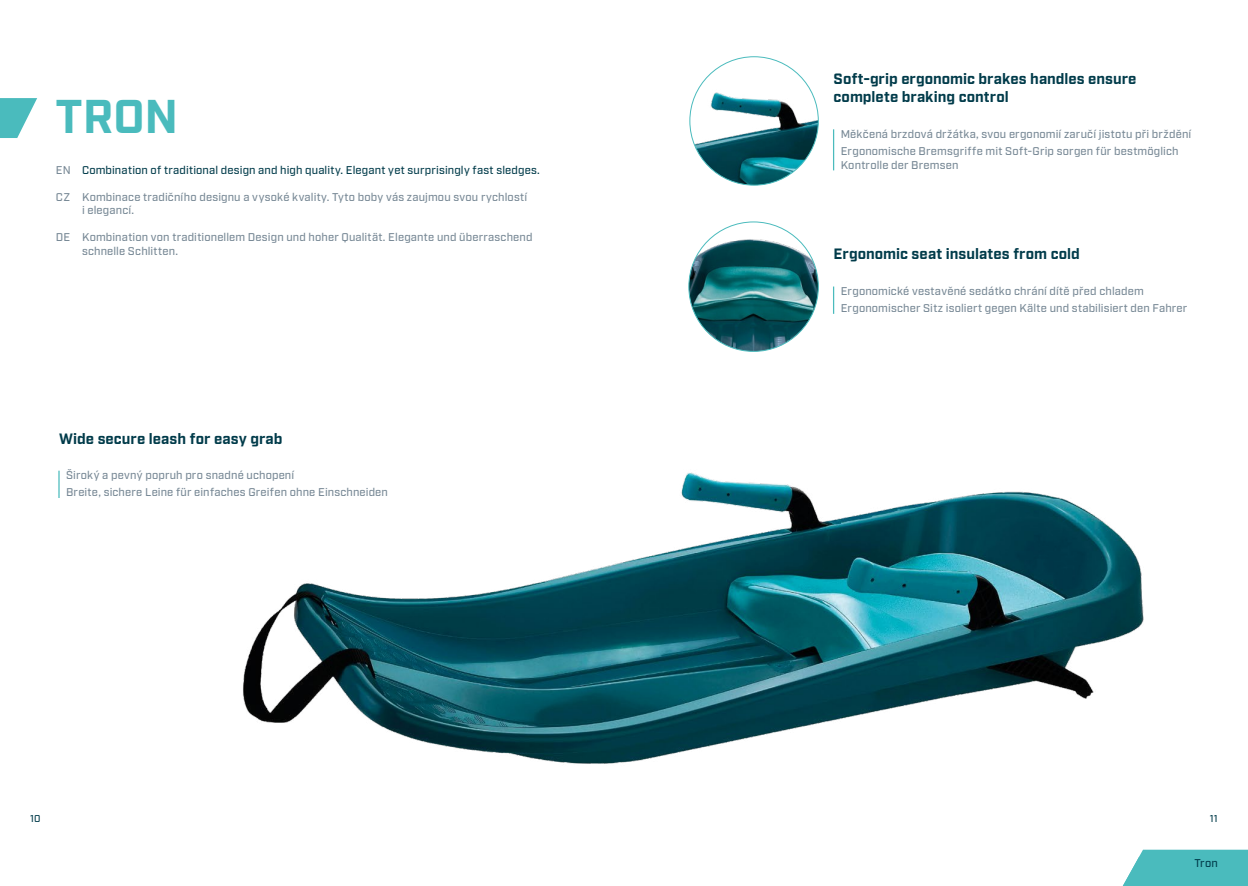
<style>
.page{position:relative;width:1248px;height:886px;background:#fff}
.page>*{position:absolute;margin:0;border:0;box-sizing:border-box;transform-origin:0 0}
.t1{font:700 47.38px "Industry";color:#4abbbd}
.t2{font:700 15px/18px "Industry";color:#003b4a}
.t3{font:500 11.25px/17.2px "Industry";letter-spacing:.015em;color:#778895}
.t4{font:500 11.25px "Industry";letter-spacing:.01em;color:#003b4a}
.t5{font:500 10px "Industry";color:#003b4a}
</style>
<div class="page">
<svg style="left:0;top:98px;width:37px;height:40px"></svg>
<svg style="left:1122px;top:850px;width:125px;height:36px;background:#59c0c2"></svg>
<img style="left:243px;top:274px;width:948px;height:576px">
<hr style="left:832px;top:286px;width:2px;height:28px;background:#4abbbd">
<img style="left:689px;top:57px;width:129px;height:128px;border-radius:64px">
<hr style="left:832px;top:129px;width:2px;height:41px;background:#4abbbd">
<hr style="left:58px;top:471px;width:2px;height:27px;background:#4abbbd">
<img style="left:688px;top:222px;width:130px;height:129px;border-radius:65px">
<h1 class="t1" style="left:55px;top:88px;width:124px">TRON</h1>
<p class="t4" style="left:82px;top:163px;width:459px">Combination of traditional design and high quality. Elegant yet surprisingly fast sledges.</p>
<p class="t3" style="left:82px;top:190px;width:446px;line-height:13.5px">Kombinace tradičního designu a vysoké kvality. Tyto boby vás zaujmou svou rychlostí i elegancí.</p>
<p class="t3" style="left:82px;top:231px;width:452px;line-height:13.5px">Kombination von traditionellem Design und hoher Qualität. Elegante und überraschend schnelle Schlitten.</p>
<p class="t3" style="left:56px;top:161px;width:16px">EN</p>
<p class="t3" style="left:56px;top:188px;width:16px">CZ</p>
<p class="t3" style="left:56px;top:229px;width:16px">DE</p>
<h2 class="t2" style="left:59px;top:430px;width:225px">Wide secure leash for easy grab</h2>
<p class="t3" style="left:66px;top:467px;width:323px">Široký a pevný popruh pro snadné uchopení<br>Breite, sichere Leine für einfaches Greifen ohne Einschneiden</p>
<p class="t5" style="left:30px;top:813px;width:12px">10</p>
<h2 class="t2" style="left:833px;top:71px;width:304px">Soft-grip ergonomic brakes handles ensure complete braking control</h2>
<p class="t3" style="left:840px;top:125px;width:352px">Měkčená brzdová držátka, svou ergonomií zaručí jistotu při brždění<br>Ergonomische Bremsgriffe mit Soft-Grip sorgen für bestmöglich</p>
<p class="t3" style="left:840px;top:156px;width:119px">Kontrolle der Bremsen</p>
<h2 class="t2" style="left:833px;top:246px;width:248px">Ergonomic seat insulates from cold</h2>
<p class="t3" style="left:840px;top:283px;width:348px">Ergonomické vestavěné sedátko chrání dítě před chladem<br>Ergonomischer Sitz isoliert gegen Kälte und stabilisiert den Fahrer</p>
<p class="t5" style="left:1209px;top:813px;width:9px">11</p>
<p class="t4" style="left:1194px;top:857px;width:25px">Tron</p>
</div>
